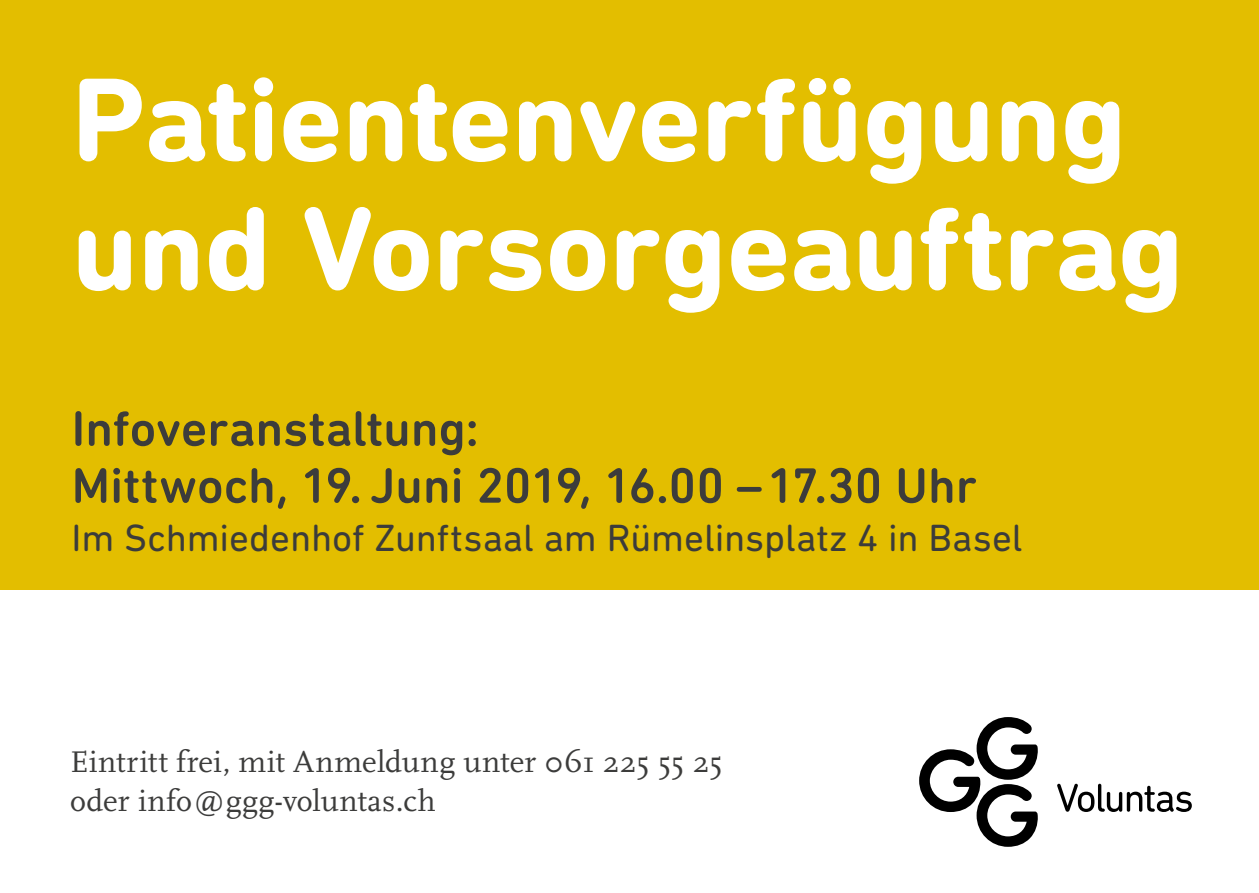
<style>
.page{position:relative;width:1259px;height:893px;background:#fff}
.page>*{position:absolute;margin:0;border:0;box-sizing:border-box;transform-origin:0 0}
.t1{font:700 120.6px/129px "DIN Next Rounded LT Pro";letter-spacing:-.005em;color:#fff}
.t2{font:500 50.4px/57px "DIN Next Rounded LT Pro";letter-spacing:-.005em;color:#3c3c3b}
.t3{font:38.7px "DIN Next Rounded LT Pro";letter-spacing:-.005em;color:#3c3c3b}
.t4{font:31.2px/39px "Scala";letter-spacing:.005em;color:#3c3c3b}
</style>
<div class="page">
<div style="left:0;top:0;width:1259px;height:590px;background:#e3be00"></div>
<svg style="left:1057px;top:784px;width:134px;height:28px"></svg>
<svg style="left:919px;top:717px;width:119px;height:130px"></svg>
<h1 class="t1" style="left:72px;top:55px;width:1114px">Patientenverfügung und Vorsorgeauftrag</h1>
<h2 class="t2" style="left:72px;top:400px;width:907px">Infoveranstaltung:<br>Mittwoch, 19. Juni 2019, 16.00 – 17.30 Uhr</h2>
<p class="t3" style="left:72px;top:515px;width:952px">Im Schmiedenhof Zunftsaal am Rümelinsplatz 4 in Basel</p>
<p class="t4" style="left:70px;top:742px;width:654px">Eintritt frei, mit Anmeldung unter 061 225 55 25 oder info@ggg-voluntas.ch</p>
</div>
